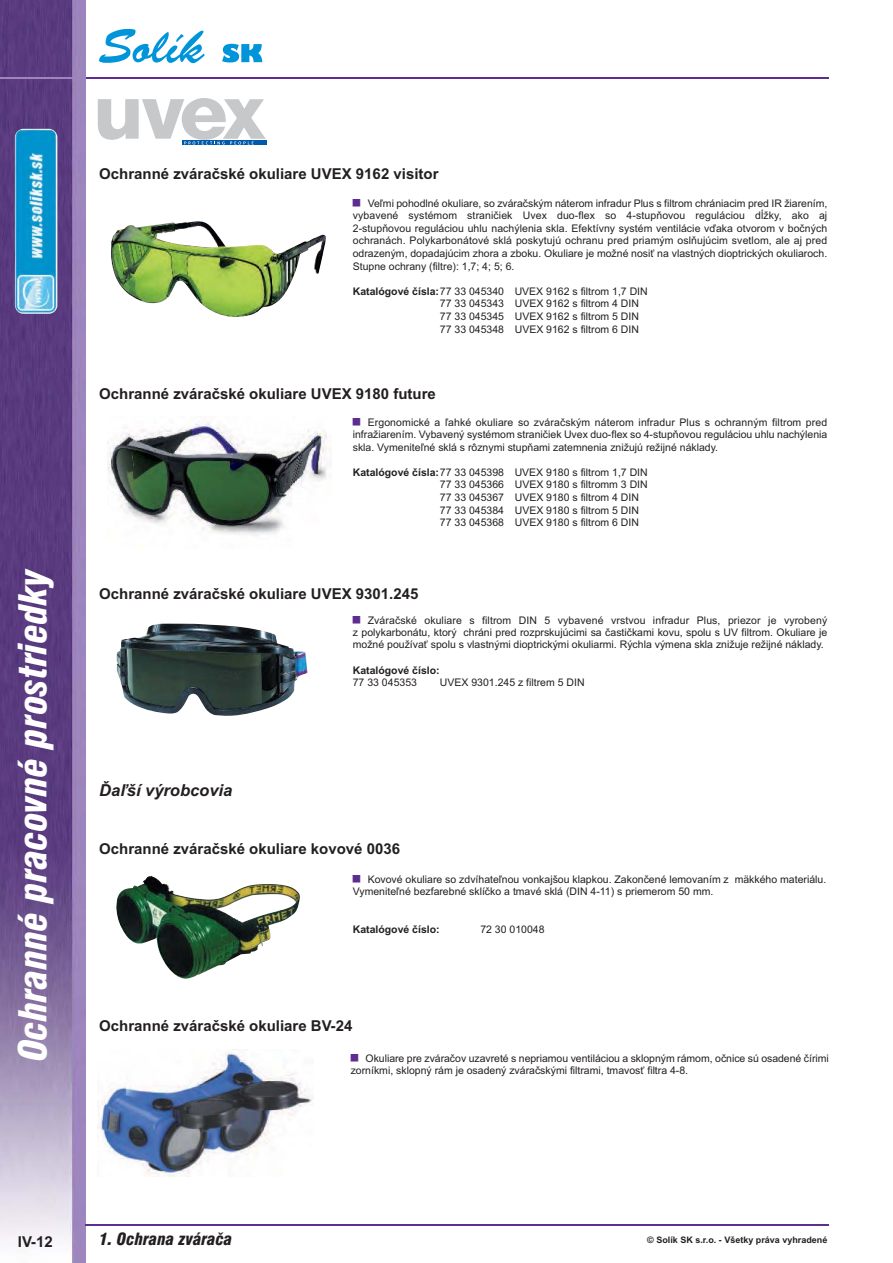
<style>
.page{position:relative;width:893px;height:1263px;background:#fff}
.page>*{position:absolute;margin:0;border:0;box-sizing:border-box;transform-origin:0 0}
.t1{font:italic 37.5px "Swis 721 Blk Cn EU";color:#fff}
.t2{font:italic 16.5px "Swis 721 Blk Cn EU";color:#231f20}
.t3{font:italic 700 16.5px "Arial";color:#231f20}
.t4{font:700 15px "Arial";color:#231f20}
.t5{font:10.5px/12.6px "Arial";color:#231f20}
.t6{font:700 10.5px "Arial";color:#231f20}
.t7{font:700 9px "Arial";color:#231f20}
.s1{font-weight:700}
</style>
<div class="page">
<img style="left:0;top:0;width:85px;height:1263px">
<hr style="left:85px;top:77px;width:744px;height:1px;background:#5e2d91">
<hr style="left:0;top:77px;width:85px;height:1px;background:#9e85be">
<hr style="left:85px;top:1224px;width:744px;height:2px;background:#5e2d91">
<svg style="left:99px;top:29px;width:163px;height:34px"></svg>
<img style="left:15px;top:129px;width:42px;height:185px;border-radius:8px">
<svg style="left:98px;top:98px;width:168px;height:47px"></svg>
<img style="left:111px;top:221px;width:215px;height:96px">
<img style="left:108px;top:420px;width:223px;height:116px">
<img style="left:117px;top:624px;width:190px;height:92px">
<img style="left:116px;top:876px;width:184px;height:103px">
<img style="left:98px;top:1049px;width:215px;height:127px">
<h1 class="t1" style="left:12px;top:1061px;width:494px;rotate:-90deg">Ochranné pracovné prostriedky</h1>
<h3 class="t4" style="left:99px;top:168px;width:341px">Ochranné zváračské okuliare UVEX 9162 visitor</h3>
<p class="t5" style="left:353px;top:198px;width:476px;text-align:justify;text-indent:15px">Veľmi pohodlné okuliare, so zváračským náterom infradur Plus s filtrom chrániacim pred IR žiarením, vybavené systémom straničiek Uvex duo-flex so 4-stupňovou reguláciou dĺžky, ako aj 2-stupňovou reguláciou uhlu nachýlenia skla. Efektívny systém ventilácie vďaka otvorom v bočných ochranách. Polykarbonátové sklá poskytujú ochranu pred priamým oslňujúcim svetlom, ale aj pred odrazeným, dopadajúcim zhora a zboku. Okuliare je možné nosiť na vlastných dioptrických okuliaroch.<br>Stupne ochrany (filtre): 1,7; 4; 5; 6.</p>
<p class="t5" style="left:440px;top:286px;width:209px;text-indent:-87px"><span class="s1">Katalógové čísla:</span>77 33 045340 UVEX 9162 s filtrom 1,7 DIN 77 33 045343 UVEX 9162 s filtrom 4 DIN 77 33 045345 UVEX 9162 s filtrom 5 DIN 77 33 045348 UVEX 9162 s filtrom 6 DIN</p>
<h3 class="t4" style="left:99px;top:388px;width:338px">Ochranné zváračské okuliare UVEX 9180 future</h3>
<p class="t5" style="left:353px;top:417px;width:476px;text-align:justify;text-indent:15px">Ergonomické a ľahké okuliare so zváračským náterom infradur Plus s ochranným filtrom pred infražiarením. Vybavený systémom straničiek Uvex duo-flex so 4-stupňovou reguláciou uhlu nachýlenia skla. Vymeniteľné sklá s rôznymi stupňami zatemnenia znižujú režijné náklady.</p>
<p class="t5" style="left:440px;top:467px;width:209px;text-indent:-87px"><span class="s1">Katalógové čísla:</span>77 33 045398 UVEX 9180 s filtrom 1,7 DIN 77 33 045366 UVEX 9180 s filtromm 3 DIN 77 33 045367 UVEX 9180 s filtrom 4 DIN 77 33 045384 UVEX 9180 s filtrom 5 DIN 77 33 045368 UVEX 9180 s filtrom 6 DIN</p>
<h3 class="t4" style="left:99px;top:588px;width:321px">Ochranné zváračské okuliare UVEX 9301.245</h3>
<h2 class="t3" style="left:99px;top:780px;width:135px">Ďaľší výrobcovia</h2>
<p class="t5" style="left:353px;top:615px;width:476px;text-align:justify;text-indent:15px">Zváračské okuliare s filtrom DIN 5 vybavené vrstvou infradur Plus, priezor je vyrobený z polykarbonátu, ktorý chráni pred rozprskujúcimi sa častičkami kovu, spolu s UV filtrom. Okuliare je možné používať spolu s vlastnými dioptrickými okuliarmi. Rýchla výmena skla znižuje režijné náklady.</p>
<p class="t6" style="left:353px;top:666px;width:88px">Katalógové číslo:</p>
<p class="t5" style="left:353px;top:677px;width:66px">77 33 045353</p>
<p class="t5" style="left:440px;top:677px;width:146px">UVEX 9301.245 z filtrem 5 DIN</p>
<h3 class="t4" style="left:99px;top:843px;width:302px">Ochranné zváračské okuliare kovové 0036</h3>
<p class="t5" style="left:353px;top:874px;width:475px;line-height:12px;text-indent:15px">Kovové okuliare so zdvíhateľnou vonkajšou klapkou. Zakončené lemovaním z mäkkého materiálu.<br>Vymeniteľné bezfarebné sklíčko a tmavé sklá (DIN 4-11) s priemerom 50 mm.</p>
<p class="t6" style="left:353px;top:925px;width:88px">Katalógové číslo:</p>
<p class="t5" style="left:480px;top:924px;width:66px">72 30 010048</p>
<h3 class="t4" style="left:99px;top:1020px;width:255px">Ochranné zváračské okuliare BV-24</h3>
<p class="t5" style="left:351px;top:1053px;width:480px;line-height:12px;text-indent:15px">Okuliare pre zváračov uzavreté s nepriamou ventiláciou a sklopným rámom, očnice sú osadené čírimi zorníkmi, sklopný rám je osadený zváračskými filtrami, tmavosť filtra 4-8.</p>
<h3 class="t4" style="left:18px;top:1236px;width:37px">IV-12</h3>
<h2 class="t2" style="left:99px;top:1229px;width:135px">1. Ochrana zvárača</h2>
<p class="t7" style="left:647px;top:1237px;width:182px">© Solík SK s.r.o. - Všetky práva vyhradené</p>
</div>
